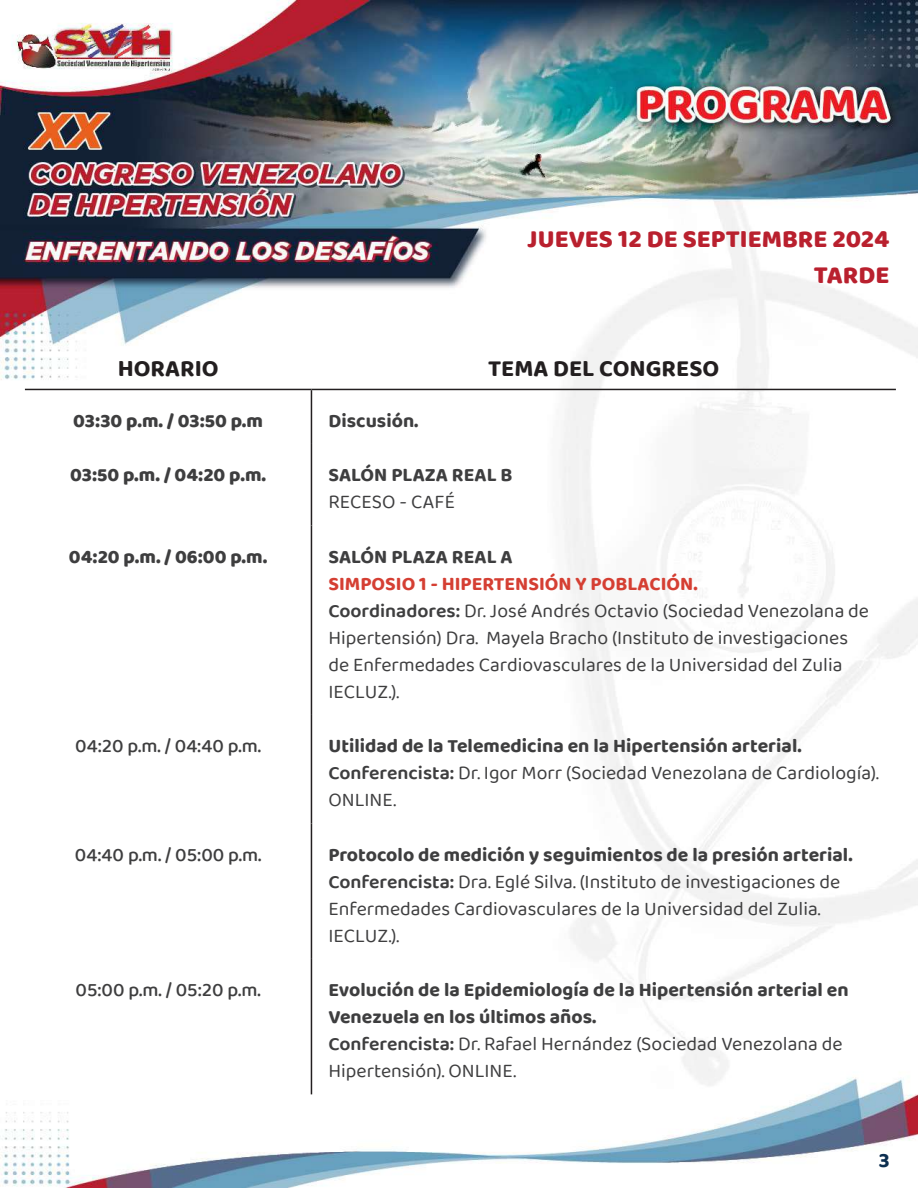
<style>
.page{position:relative;width:918px;height:1188px;background:#fff}
.page>*{position:absolute;margin:0;border:0;box-sizing:border-box;transform-origin:0 0}
.t1{font:800 25.5px/36px "Baloo 2";color:#b9202e;text-align:right}
.t2{font:700 24px "Baloo 2";color:#231f20}
.t3{font:700 21px "Baloo 2";color:#0d2f50}
.t4{font:19.5px/27px "Baloo 2";color:#3e3e3f}
.t5{font:700 19.5px/27px "Baloo 2";color:#3e3e3f}
.t6{font:500 19.5px "Baloo 2";color:#3e3e3f}
.t7{font:800 19.5px "Baloo 2";color:#3e3e3f}
.s1{font-weight:700;color:#d53f33}
.s2{font-weight:600}
.s3{font-weight:700}
.s4{font-weight:400}
</style>
<div class="page">
<img style="left:0;top:0;width:918px;height:1188px">
<hr style="left:25px;top:389px;width:286px;height:1px;background:#231f20">
<hr style="left:311px;top:389px;width:585px;height:1px;background:#231f20">
<hr style="left:311px;top:390px;width:1px;height:54px;background:#231f20">
<hr style="left:311px;top:444px;width:1px;height:81px;background:#231f20">
<hr style="left:311px;top:525px;width:1px;height:190px;background:#231f20">
<hr style="left:311px;top:715px;width:1px;height:108px;background:#231f20">
<hr style="left:311px;top:823px;width:1px;height:136px;background:#231f20">
<hr style="left:311px;top:959px;width:1px;height:135px;background:#231f20">
<h1 class="t1" style="left:527px;top:220px;width:364px">JUEVES 12 DE SEPTIEMBRE 2024<br>TARDE</h1>
<p class="t2" style="left:118px;top:354px;width:102px">HORARIO</p>
<p class="t2" style="left:488px;top:354px;width:233px">TEMA DEL CONGRESO</p>
<p class="t7" style="left:73px;top:409px;width:191px">03:30 p.m. / 03:50 p.m</p>
<p class="t5" style="left:328px;top:407px;width:92px">Discusión.</p>
<p class="t7" style="left:70px;top:463px;width:198px">03:50 p.m. / 04:20 p.m.</p>
<p class="t5" style="left:328px;top:461px;width:186px">SALÓN PLAZA REAL B</p>
<p class="t4" style="left:328px;top:490px;width:128px">RECESO - CAFÉ</p>
<p class="t7" style="left:69px;top:545px;width:200px">04:20 p.m. / 06:00 p.m.</p>
<p class="t5" style="left:328px;top:543px;width:186px">SALÓN PLAZA REAL A</p>
<p class="t4" style="left:328px;top:571px;width:542px"><span class="s1">SIMPOSIO 1 - HIPERTENSIÓN Y POBLACIÓN.<br></span><span class="s2">Coordinadores:</span> Dr. José Andrés Octavio (Sociedad Venezolana de Hipertensión) Dra. Mayela Bracho (Instituto de investigaciones de Enfermedades Cardiovasculares de la Universidad del Zulia IECLUZ.).</p>
<p class="t6" style="left:75px;top:732px;width:188px">04:20 p.m. / 04:40 p.m.</p>
<p class="t4" style="left:328px;top:734px;width:552px"><span class="s3">Utilidad de la Telemedicina en la Hipertensión arterial.<br></span><span class="s2">Conferencista:</span> Dr. Igor Morr (Sociedad Venezolana de Cardiología).<br>ONLINE.</p>
<p class="t6" style="left:75px;top:841px;width:188px">04:40 p.m. / 05:00 p.m.</p>
<p class="t4" style="left:328px;top:842px;width:526px"><span class="s3">Protocolo de medición y seguimientos de la presión arterial.<br></span><span class="s2">Conferencista:</span> Dra. Eglé Silva. (Instituto de investigaciones de Enfermedades Cardiovasculares de la Universidad del Zulia.<br>IECLUZ.).</p>
<p class="t6" style="left:76px;top:976px;width:187px">05:00 p.m. / 05:20 p.m.</p>
<p class="t5" style="left:328px;top:976px;width:522px">Evolución de la Epidemiología de la Hipertensión arterial en Venezuela en los últimos años.<br><span class="s2">Conferencista:</span> <span class="s4">Dr. Rafael Hernández (Sociedad Venezolana de Hipertensión). ONLINE.</span></p>
<p class="t3" style="left:879px;top:1147px;width:12px">3</p>
</div>
